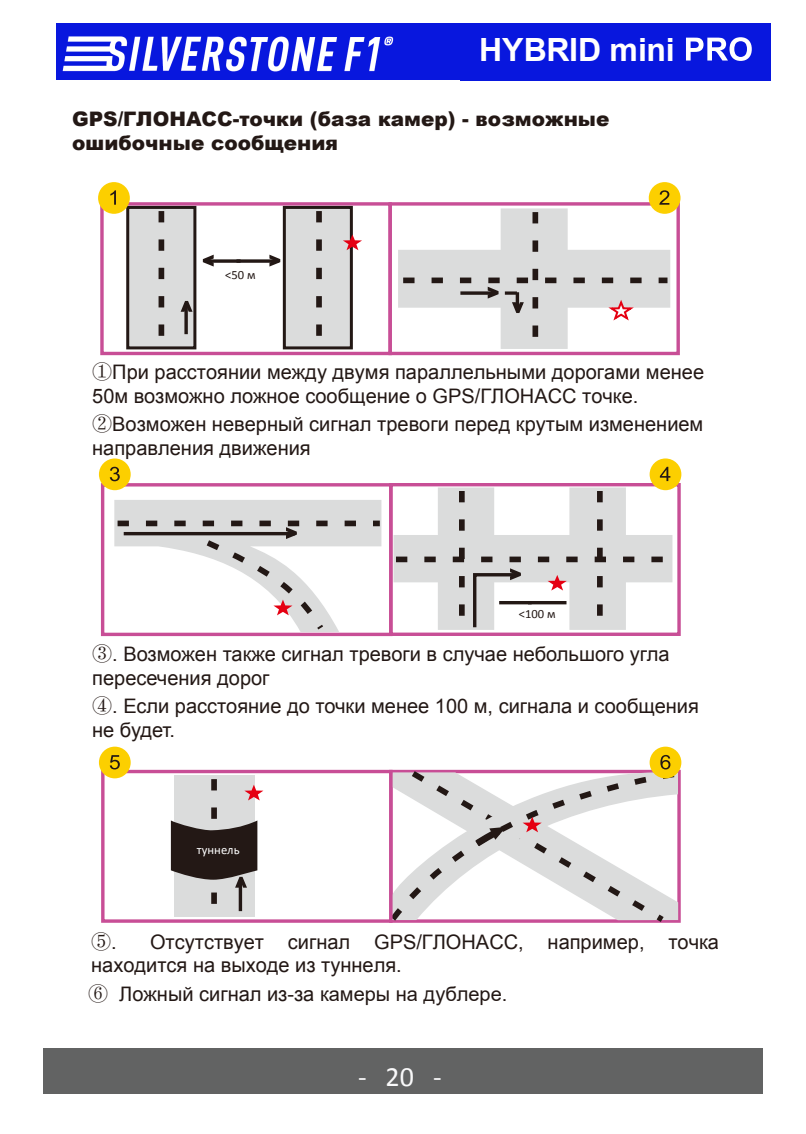
<style>
.page{position:relative;width:806px;height:1134px;background:#fff}
.page>*{position:absolute;margin:0;border:0;box-sizing:border-box;transform-origin:0 0}
.t1{font:700 32px "Arial";letter-spacing:-.005em;color:#fff}
.t2{font:28px "Calibri";color:#f9f9fa}
.t3{font:20px/24px "Arial";color:#231815}
.t4{font:900 20px/24px "Arial";color:#231815}
.t5{font:12.4px "Calibri";color:#231815}
.t6{font:12.4px "Calibri";color:#fff}
.s1{font-family:"Adobe Song Std";font-weight:300}
</style>
<div class="page">
<div style="left:43px;top:1048px;width:719px;height:46px;background:#626363"></div>
<div style="left:100px;top:202px;width:291px;height:153px;border:3px solid #c84e96"></div>
<div style="left:126px;top:206px;width:70px;height:143px;background:#dbdcdc;border:3px solid #231815"></div>
<svg style="left:158px;top:211px;width:6px;height:136px"></svg>
<div style="left:283px;top:206px;width:69px;height:143px;background:#dbdcdc;border:3px solid #231815"></div>
<svg style="left:316px;top:211px;width:5px;height:136px"></svg>
<svg style="left:184px;top:313px;width:4px;height:21px"></svg>
<svg style="left:214px;top:259px;width:22px;height:4px"></svg>
<svg style="left:236px;top:259px;width:32px;height:4px"></svg>
<svg style="left:343px;top:234px;width:19px;height:16px"></svg>
<div style="left:388px;top:202px;width:291px;height:153px;border:3px solid #c84e96"></div>
<svg style="left:398px;top:208px;width:271px;height:141px"></svg>
<div style="left:98px;top:182px;width:32px;height:32px;background:#fccf00;border-radius:50%"></div>
<svg style="left:110px;top:190px;width:6px;height:15px"></svg>
<div style="left:648px;top:182px;width:32px;height:32px;background:#fccf00;border-radius:50%"></div>
<svg style="left:659px;top:190px;width:10px;height:15px"></svg>
<svg style="left:268px;top:254px;width:13px;height:13px"></svg>
<svg style="left:403px;top:212px;width:264px;height:136px"></svg>
<svg style="left:202px;top:254px;width:12px;height:13px"></svg>
<svg style="left:180px;top:300px;width:14px;height:13px"></svg>
<div style="left:101px;top:483px;width:291px;height:153px;border:3px solid #c84e96"></div>
<div style="left:99px;top:458px;width:32px;height:32px;background:#fccf00;border-radius:50%"></div>
<svg style="left:110px;top:467px;width:10px;height:14px"></svg>
<svg style="left:114px;top:500px;width:267px;height:136px"></svg>
<svg style="left:385px;top:767px;width:296px;height:156px"></svg>
<svg style="left:522px;top:817px;width:19px;height:15px"></svg>
<div style="left:649px;top:747px;width:32px;height:31px;background:#fccf00;border-radius:50%"></div>
<svg style="left:660px;top:755px;width:10px;height:14px"></svg>
<svg style="left:467px;top:822px;width:40px;height:31px"></svg>
<div style="left:101px;top:770px;width:291px;height:153px;border:3px solid #c84e96"></div>
<div style="left:174px;top:775px;width:80px;height:142px;background:#dbdcdc"></div>
<div style="left:99px;top:747px;width:32px;height:31px;background:#fccf00;border-radius:50%"></div>
<svg style="left:110px;top:755px;width:10px;height:14px"></svg>
<svg style="left:171px;top:779px;width:92px;height:136px"></svg>
<div style="left:389px;top:483px;width:291px;height:153px;border:3px solid #c84e96"></div>
<svg style="left:393px;top:487px;width:279px;height:96px"></svg>
<div style="left:649px;top:458px;width:32px;height:32px;background:#fccf00;border-radius:50%"></div>
<svg style="left:659px;top:467px;width:11px;height:14px"></svg>
<svg style="left:396px;top:491px;width:276px;height:139px"></svg>
<img style="left:56px;top:23px;width:714px;height:57px">
<svg style="left:685px;top:37px;width:66px;height:24px"></svg>
<h1 class="t1" style="left:479px;top:28px;width:197px">HYBRID mini</h1>
<p class="t4" style="left:72px;top:106px;width:538px">GPS/ГЛОНАСС-точки (база камер) - возможные ошибочные сообщения</p>
<p class="t5" style="left:225px;top:267px;width:32px">&lt;50 м</p>
<p class="t3" style="left:92px;top:361px;width:613px"><span class="s1">①</span>При расстоянии между двумя параллельными дорогами менее<br>50м возможно ложное сообщение о GPS/ГЛОНАСС точке.</p>
<p class="t3" style="left:92px;top:413px;width:612px"><span class="s1">②</span>Возможен неверный сигнал тревоги перед крутым изменением направления движения</p>
<p class="t5" style="left:518px;top:606px;width:38px">&lt;100 м</p>
<p class="t3" style="left:92px;top:642px;width:578px"><span class="s1">③</span>. Возможен также сигнал тревоги в случае небольшого угла пересечения дорог</p>
<p class="t3" style="left:92px;top:694px;width:608px"><span class="s1">④</span>. Если расстояние до точки менее 100 м, сигнала и сообщения не будет.</p>
<p class="t6" style="left:197px;top:841px;width:44px">туннель</p>
<p class="t3" style="left:91px;top:931px;width:629px;line-height:22.8px"><span class="s1">⑤</span>. Отсутствует сигнал GPS/ГЛОНАСС, например, точка находится на выходе из туннеля.</p>
<p class="t3" style="left:88px;top:982px;width:420px"><span class="s1">⑥</span> Ложный сигнал из-за камеры на дублере.</p>
<h2 class="t2" style="left:358px;top:1059px;width:85px">- 20 -</h2>
</div>
